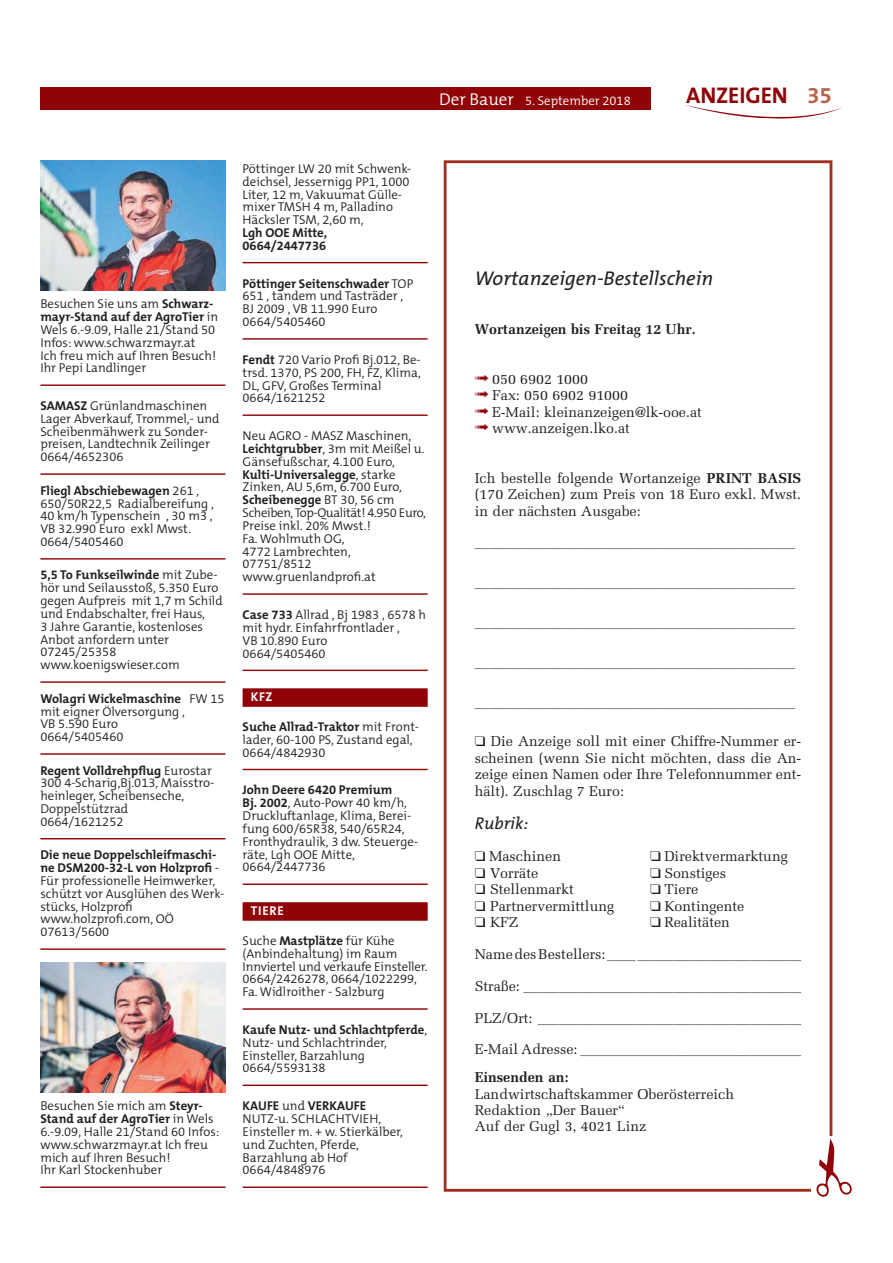
<style>
.page{position:relative;width:893px;height:1263px;background:#fff}
.page>*{position:absolute;margin:0;border:0;box-sizing:border-box;transform-origin:0 0}
.t1{font:700 22.8px "The Mix B7";letter-spacing:-.005em;color:#900408}
.t2{font:italic 19.95px "The Mix B5 Plain";color:#231f20}
.t3{font:italic 17.1px "The Mix B5 Plain";color:#231f20}
.t4{font:14.25px/16.5px "Melior LT Std";color:#231f20}
.t5{font:700 14.25px "Melior LT Std";color:#231f20}
.t6{font:300 12.75px/12.8px "The Mix B4";color:#231f20}
.t7{font:700 12.75px/12.8px "The Mix B7";color:#231f20}
.t8{font:300 12.75px "The Mix B4";color:#fff}
.t9{font:700 12.75px "The Mix B W7";letter-spacing:.055em;color:#fff}
.s1{font-size:17.1px}
.s2{color:#b9644c}
.s3{font-family:"The Mix B7";font-weight:700}
.s4{font-family:"The Mix B4";font-weight:300}
.s5{font-weight:700}
</style>
<div class="page">
<svg style="left:685px;top:105px;width:157px;height:14px"></svg>
<div style="left:40px;top:87px;width:611px;height:23px;background:#900408"></div>
<img style="left:41px;top:161px;width:184px;height:130px">
<hr style="left:40px;top:384px;width:185px;height:2px;background:#900408">
<hr style="left:40px;top:473px;width:185px;height:2px;background:#900408">
<hr style="left:40px;top:558px;width:185px;height:2px;background:#900408">
<hr style="left:40px;top:681px;width:185px;height:2px;background:#900408">
<hr style="left:40px;top:753px;width:185px;height:2px;background:#900408">
<hr style="left:40px;top:838px;width:185px;height:1px;background:#900408">
<hr style="left:40px;top:948px;width:185px;height:2px;background:#900408">
<hr style="left:243px;top:262px;width:185px;height:1px;background:#900408">
<hr style="left:243px;top:338px;width:185px;height:2px;background:#900408">
<hr style="left:243px;top:414px;width:185px;height:2px;background:#900408">
<hr style="left:243px;top:593px;width:185px;height:2px;background:#900408">
<hr style="left:243px;top:670px;width:185px;height:1px;background:#900408">
<div style="left:243px;top:688px;width:185px;height:19px;background:#900408"></div>
<hr style="left:243px;top:769px;width:185px;height:1px;background:#900408">
<hr style="left:243px;top:884px;width:185px;height:1px;background:#900408">
<div style="left:243px;top:902px;width:185px;height:19px;background:#900408"></div>
<hr style="left:243px;top:1008px;width:185px;height:2px;background:#900408">
<hr style="left:243px;top:1085px;width:185px;height:1px;background:#900408">
<hr style="left:243px;top:1187px;width:185px;height:1px;background:#900408">
<div style="left:444px;top:160px;width:388px;height:1032px;border:3px solid #9f301e"></div>
<div style="left:811px;top:1137px;width:45px;height:62px;background:#fff"></div>
<img style="left:41px;top:963px;width:184px;height:130px">
<hr style="left:40px;top:1187px;width:185px;height:1px;background:#900408">
<p class="t8" style="left:439px;top:95px;width:193px"><span class="s1">Der Bauer</span> 5. September 2018</p>
<h1 class="t1" style="left:686px;top:85px;width:147px">ANZEIGEN <span class="s2">35</span></h1>
<p class="t6" style="left:40px;top:298px;width:174px">Besuchen Sie uns am <span class="s3">Schwarz-</span></p>
<p class="t7" style="left:40px;top:311px;width:179px">mayr-Stand auf der AgroTier <span class="s4">in</span></p>
<p class="t6" style="left:40px;top:324px;width:177px">Wels 6.-9.09, Halle 21/Stand 50<br>Infos: www.schwarzmayr.at<br>Ich freu mich auf Ihren Besuch!<br>Ihr Pepi Landlinger</p>
<p class="t6" style="left:40px;top:400px;width:181px"><span class="s3">SAMASZ</span> Grünlandmaschinen<br>Lager Abverkauf, Trommel,- und<br>Scheibenmähwerk zu Sonder&shy;preisen, Landtechnik Zeilinger<br>0664/4652306</p>
<p class="t7" style="left:40px;top:485px;width:160px">Fliegl Abschiebewagen <span class="s4">261 ,</span></p>
<p class="t6" style="left:40px;top:498px;width:175px">650/50R22,5 Radialbereifung ,<br>40 km/h Typenschein , 30 m3 ,<br>VB 32.990 Euro exkl Mwst.<br>0664/5405460</p>
<p class="t7" style="left:40px;top:570px;width:179px">5,5 To Funkseilwinde <span class="s4">mit Zube-</span></p>
<p class="t6" style="left:40px;top:582px;width:184px">hör und Seilausstoß, 5.350 Euro gegen Aufpreis mit 1,7 m Schild und Endabschalter, frei Haus,<br>3 Jahre Garantie, kostenloses<br>Anbot anfordern unter<br>07245/25358 www.koenigswieser.com</p>
<p class="t7" style="left:40px;top:693px;width:186px">Wolagri Wickelmaschine <span class="s4">FW 15</span></p>
<p class="t6" style="left:40px;top:706px;width:146px">mit eigner Ölversorgung ,<br>VB 5.590 Euro<br>0664/5405460</p>
<p class="t7" style="left:40px;top:765px;width:173px">Regent Volldrehpflug <span class="s4">Eurostar</span></p>
<p class="t6" style="left:40px;top:778px;width:176px">300 4-Scharig,Bj.013, Maisstro&shy;heinleger, Scheibenseche,<br>Doppelstützrad<br>0664/1621252</p>
<p class="t7" style="left:40px;top:850px;width:180px">Die neue Doppelschleifmaschi&shy;ne DSM200-32-L von Holzprofi <span class="s4">-</span></p>
<p class="t6" style="left:40px;top:875px;width:185px">Für professionelle Heimwerker, schützt vor Ausglühen des Werk&shy;stücks, Holzprofi www.holzprofi.com, OÖ<br>07613/5600</p>
<p class="t6" style="left:40px;top:1100px;width:164px">Besuchen Sie mich am <span class="s3">Steyr-</span></p>
<p class="t7" style="left:40px;top:1113px;width:175px">Stand auf der AgroTier <span class="s4">in Wels</span></p>
<p class="t6" style="left:40px;top:1126px;width:181px">6.-9.09, Halle 21/Stand 60 Infos: www.schwarzmayr.at Ich freu mich auf Ihren Besuch!<br>Ihr Karl Stockenhuber</p>
<p class="t6" style="left:243px;top:163px;width:170px">Pöttinger LW 20 mit Schwenk&shy;deichsel, Jessernigg PP1, 1000<br>Liter, 12 m, Vakuumat Gülle&shy;mixer TMSH 4 m, Palladino<br>Häcksler TSM, 2,60 m,</p>
<p class="t7" style="left:243px;top:227px;width:86px">Lgh OOE Mitte,<br>0664/2447736</p>
<p class="t7" style="left:243px;top:278px;width:172px">Pöttinger Seitenschwader <span class="s4">TOP</span></p>
<p class="t6" style="left:243px;top:291px;width:162px">651 , tandem und Tasträder ,<br>BJ 2009 , VB 11.990 Euro<br>0664/5405460</p>
<p class="t6" style="left:243px;top:354px;width:180px"><span class="s3">Fendt</span> 720 Vario Profi Bj.012, Be&shy;trsd. 1370, PS 200, FH, FZ, Klima,<br>DL, GFV, Großes Terminal<br>0664/1621252</p>
<p class="t6" style="left:243px;top:430px;width:183px">Neu AGRO - MASZ Maschinen,<br><span class="s3">Leichtgrubber</span>, 3m mit Meißel u.<br>Gänsefußschar, 4.100 Euro,</p>
<p class="t7" style="left:243px;top:469px;width:155px">Kulti-Universalegge<span class="s4">, starke</span></p>
<p class="t6" style="left:243px;top:482px;width:161px">Zinken, AU 5,6m, 6.700 Euro,</p>
<p class="t7" style="left:243px;top:495px;width:153px">Scheibenegge <span class="s4">BT 30, 56 cm</span></p>
<p class="t6" style="left:243px;top:507px;width:185px">Scheiben, Top-Qualität! 4.950 Euro,<br>Preise inkl. 20% Mwst.!<br>Fa. Wohlmuth OG,<br>4772 Lambrechten,<br>07751/8512 www.gruenlandprofi.at</p>
<p class="t6" style="left:243px;top:609px;width:185px"><span class="s3">Case 733</span> Allrad , Bj 1983 , 6578 h mit hydr. Einfahrfrontlader ,<br>VB 10.890 Euro<br>0664/5405460</p>
<p class="t9" style="left:251px;top:692px;width:23px">KFZ</p>
<p class="t7" style="left:243px;top:721px;width:178px">Suche Allrad-Traktor <span class="s4">mit Front-</span></p>
<p class="t6" style="left:243px;top:734px;width:172px">lader, 60-100 PS, Zustand egal,<br>0664/4842930</p>
<p class="t7" style="left:243px;top:785px;width:151px">John Deere 6420 Premium</p>
<p class="t6" style="left:243px;top:797px;width:177px"><span class="s3">Bj. 2002</span>, Auto-Powr 40 km/h,<br>Druckluftanlage, Klima, Berei&shy;fung 600/65R38, 540/65R24,<br>Fronthydraulik, 3 dw. Steuerge&shy;räte, Lgh OOE Mitte,<br>0664/2447736</p>
<p class="t9" style="left:251px;top:906px;width:35px">TIERE</p>
<p class="t6" style="left:243px;top:935px;width:186px">Suche <span class="s3">Mastplätze</span> für Kühe (Anbindehaltung) im Raum<br>Innviertel und verkaufe Einsteller.<br>0664/2426278, 0664/1022299,<br>Fa. Widlroither - Salzburg</p>
<p class="t7" style="left:243px;top:1024px;width:186px">Kaufe Nutz- und Schlachtpferde<span class="s4">,</span></p>
<p class="t6" style="left:243px;top:1037px;width:146px">Nutz- und Schlachtrinder,<br>Einsteller, Barzahlung<br>0664/5593138</p>
<p class="t7" style="left:243px;top:1100px;width:125px">KAUFE <span class="s4">und</span> VERKAUFE</p>
<p class="t6" style="left:243px;top:1113px;width:162px">NUTZ-u. SCHLACHTVIEH,<br>Einsteller m. + w. Stierkälber, und Zuchten, Pferde,<br>Barzahlung ab Hof<br>0664/4848976</p>
<h2 class="t2" style="left:475px;top:270px;width:240px">Wortanzeigen-Bestellschein</h2>
<p class="t5" style="left:475px;top:323px;width:222px">Wortanzeigen bis Freitag 12 Uhr.</p>
<p class="t4" style="left:492px;top:372px;width:211px">050 6902 1000<br>Fax: 050 6902 91000<br>E-Mail: kleinanzeigen@lk-ooe.at www.anzeigen.lko.at</p>
<p class="t4" style="left:475px;top:471px;width:328px;text-align:justify">Ich bestelle folgende Wortanzeige <span class="s5">PRINT BASIS </span>(170 Zeichen) zum Preis von 18 Euro exkl. Mwst. in der nächsten Ausgabe:</p>
<p class="t4" style="left:475px;top:535px;width:322px">_____________________________________________</p>
<p class="t4" style="left:475px;top:575px;width:322px">_____________________________________________</p>
<p class="t4" style="left:475px;top:615px;width:322px">_____________________________________________</p>
<p class="t4" style="left:475px;top:655px;width:322px">_____________________________________________</p>
<p class="t4" style="left:475px;top:695px;width:322px">_____________________________________________</p>
<p class="t4" style="left:475px;top:734px;width:328px;text-align:justify">❑ Die Anzeige soll mit einer Chiffre-Nummer er&shy;scheinen (wenn Sie nicht möchten, dass die An&shy;zeige einen Namen oder Ihre Telefonnummer ent&shy;hält). Zuschlag 7 Euro:</p>
<h3 class="t3" style="left:475px;top:815px;width:55px">Rubrik:</h3>
<p class="t4" style="left:475px;top:849px;width:88px">❑ Maschinen</p>
<p class="t4" style="left:650px;top:849px;width:139px">❑ Direktvermarktung</p>
<p class="t4" style="left:475px;top:866px;width:65px">❑ Vorräte</p>
<p class="t4" style="left:650px;top:866px;width:77px">❑ Sonstiges</p>
<p class="t4" style="left:475px;top:882px;width:101px">❑ Stellenmarkt</p>
<p class="t4" style="left:650px;top:882px;width:50px">❑ Tiere</p>
<p class="t4" style="left:475px;top:899px;width:141px">❑ Partnervermittlung</p>
<p class="t4" style="left:650px;top:899px;width:96px">❑ Kontingente</p>
<p class="t4" style="left:475px;top:915px;width:45px">❑ KFZ</p>
<p class="t4" style="left:650px;top:915px;width:81px">❑ Realitäten</p>
<p class="t4" style="left:475px;top:947px;width:328px">Name des Bestellers: ____ _______________________</p>
<p class="t4" style="left:475px;top:979px;width:328px">Straße: _______________________________________</p>
<p class="t4" style="left:475px;top:1003px;width:328px;line-height:31.3px">PLZ/Ort: _____________________________________<br>E-Mail Adresse: _______________________________</p>
<p class="t5" style="left:475px;top:1071px;width:95px">Einsenden an:</p>
<p class="t4" style="left:475px;top:1086px;width:261px">Landwirtschaftskammer Oberösterreich<br>Redaktion „Der Bauer“<br>Auf der Gugl 3, 4021 Linz</p>
</div>
